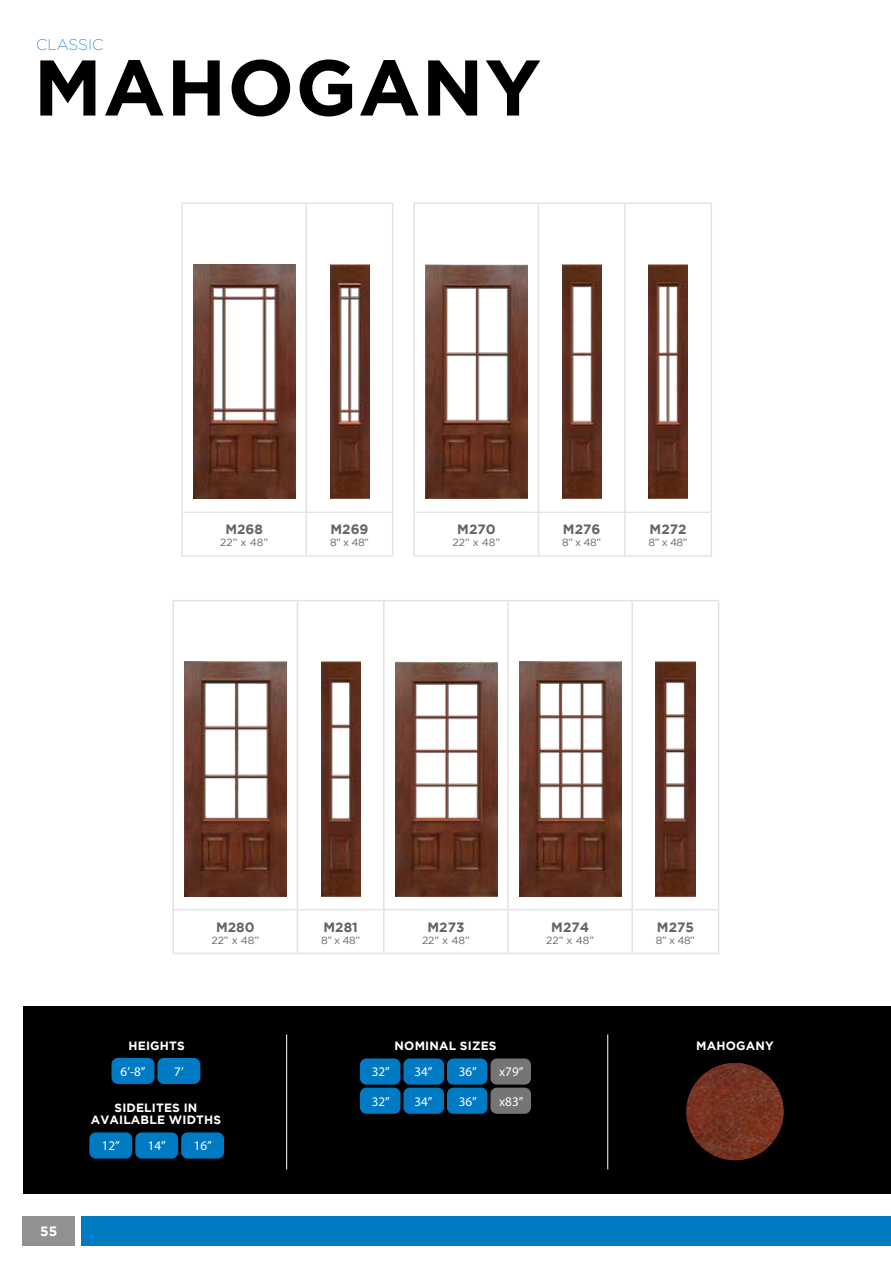
<style>
.page{position:relative;width:891px;height:1269px;background:#fff}
.page>*{position:absolute;margin:0;border:0;box-sizing:border-box;transform-origin:0 0}
.t1{font:700 78.75px "Gotham";letter-spacing:.015em;color:#000}
.t2{font:200 15.45px "Gotham";color:#007bc3}
.t3{font:700 13.5px "Gotham";color:#636466}
.t4{font:700 13.5px "Gotham";color:#fff}
.t5{font:13.05px "Myriad Pro";color:#fff}
.t6{font:700 12px/12px "Gotham";letter-spacing:.015em;color:#fff;text-align:center}
.t7{font:10.5px "Gotham";color:#636466}
</style>
<div class="page">
<div style="left:0;top:1006px;width:891px;height:199px;background:#000"></div>
<hr style="left:181px;top:204px;width:2px;height:308px;background:#e4e3e3">
<hr style="left:181px;top:202px;width:125px;height:2px;background:#e4e3e3">
<hr style="left:306px;top:204px;width:1px;height:308px;background:#e4e3e3">
<hr style="left:306px;top:202px;width:87px;height:2px;background:#e4e3e3">
<hr style="left:392px;top:204px;width:1px;height:308px;background:#e4e3e3">
<hr style="left:414px;top:204px;width:1px;height:308px;background:#e4e3e3">
<hr style="left:414px;top:202px;width:124px;height:2px;background:#e4e3e3">
<hr style="left:538px;top:204px;width:1px;height:308px;background:#e4e3e3">
<hr style="left:538px;top:202px;width:87px;height:2px;background:#e4e3e3">
<hr style="left:624px;top:204px;width:2px;height:308px;background:#e4e3e3">
<hr style="left:625px;top:202px;width:87px;height:2px;background:#e4e3e3">
<hr style="left:711px;top:204px;width:1px;height:308px;background:#e4e3e3">
<hr style="left:181px;top:512px;width:2px;height:43px;background:#e4e3e3">
<hr style="left:183px;top:512px;width:123px;height:1px;background:#e4e3e3">
<hr style="left:306px;top:513px;width:1px;height:42px;background:#e4e3e3">
<hr style="left:306px;top:512px;width:86px;height:1px;background:#e4e3e3">
<hr style="left:392px;top:512px;width:1px;height:43px;background:#e4e3e3">
<hr style="left:414px;top:512px;width:1px;height:43px;background:#e4e3e3">
<hr style="left:415px;top:512px;width:123px;height:1px;background:#e4e3e3">
<hr style="left:538px;top:513px;width:1px;height:42px;background:#e4e3e3">
<hr style="left:538px;top:512px;width:87px;height:1px;background:#e4e3e3">
<hr style="left:624px;top:513px;width:2px;height:42px;background:#e4e3e3">
<hr style="left:625px;top:512px;width:86px;height:1px;background:#e4e3e3">
<hr style="left:711px;top:512px;width:1px;height:43px;background:#e4e3e3">
<hr style="left:181px;top:555px;width:125px;height:2px;background:#e4e3e3">
<hr style="left:306px;top:555px;width:87px;height:2px;background:#e4e3e3">
<hr style="left:414px;top:555px;width:124px;height:2px;background:#e4e3e3">
<hr style="left:538px;top:555px;width:87px;height:2px;background:#e4e3e3">
<hr style="left:625px;top:555px;width:87px;height:2px;background:#e4e3e3">
<img style="left:193px;top:264px;width:102px;height:235px">
<img style="left:330px;top:264px;width:39px;height:235px">
<img style="left:425px;top:264px;width:103px;height:235px">
<img style="left:562px;top:264px;width:39px;height:235px">
<img style="left:649px;top:264px;width:39px;height:235px">
<hr style="left:172px;top:600px;width:125px;height:1px;background:#e4e3e3">
<hr style="left:384px;top:600px;width:124px;height:1px;background:#e4e3e3">
<hr style="left:508px;top:600px;width:124px;height:1px;background:#e4e3e3">
<hr style="left:172px;top:601px;width:2px;height:309px;background:#e4e3e3">
<hr style="left:507px;top:601px;width:2px;height:308px;background:#e4e3e3">
<hr style="left:297px;top:601px;width:1px;height:308px;background:#e4e3e3">
<hr style="left:631px;top:601px;width:2px;height:308px;background:#e4e3e3">
<hr style="left:297px;top:600px;width:87px;height:1px;background:#e4e3e3">
<hr style="left:632px;top:600px;width:87px;height:1px;background:#e4e3e3">
<hr style="left:383px;top:601px;width:2px;height:308px;background:#e4e3e3">
<hr style="left:718px;top:601px;width:1px;height:309px;background:#e4e3e3">
<hr style="left:174px;top:909px;width:123px;height:1px;background:#e4e3e3">
<hr style="left:384px;top:909px;width:124px;height:1px;background:#e4e3e3">
<hr style="left:508px;top:909px;width:124px;height:1px;background:#e4e3e3">
<hr style="left:172px;top:910px;width:2px;height:43px;background:#e4e3e3">
<hr style="left:507px;top:910px;width:2px;height:43px;background:#e4e3e3">
<hr style="left:172px;top:953px;width:125px;height:1px;background:#e4e3e3">
<hr style="left:384px;top:953px;width:124px;height:1px;background:#e4e3e3">
<hr style="left:508px;top:953px;width:124px;height:1px;background:#e4e3e3">
<hr style="left:297px;top:910px;width:1px;height:43px;background:#e4e3e3">
<hr style="left:631px;top:910px;width:2px;height:43px;background:#e4e3e3">
<hr style="left:297px;top:909px;width:87px;height:1px;background:#e4e3e3">
<hr style="left:632px;top:909px;width:86px;height:1px;background:#e4e3e3">
<hr style="left:383px;top:910px;width:2px;height:43px;background:#e4e3e3">
<hr style="left:718px;top:910px;width:1px;height:43px;background:#e4e3e3">
<hr style="left:297px;top:953px;width:87px;height:1px;background:#e4e3e3">
<hr style="left:632px;top:953px;width:87px;height:1px;background:#e4e3e3">
<img style="left:184px;top:662px;width:103px;height:234px">
<img style="left:321px;top:662px;width:39px;height:234px">
<img style="left:395px;top:662px;width:102px;height:234px">
<img style="left:519px;top:662px;width:102px;height:234px">
<img style="left:656px;top:662px;width:39px;height:234px">
<hr style="left:286px;top:1034px;width:1px;height:135px;background:#fff">
<hr style="left:607px;top:1034px;width:1px;height:135px;background:#fff">
<div style="left:360px;top:1059px;width:40px;height:26px;background:#007bc3;border-radius:6px"></div>
<div style="left:403px;top:1059px;width:41px;height:26px;background:#007bc3;border-radius:6px"></div>
<div style="left:447px;top:1059px;width:40px;height:26px;background:#007bc3;border-radius:6px"></div>
<div style="left:490px;top:1059px;width:41px;height:26px;background:#767474;border-radius:6px"></div>
<div style="left:360px;top:1088px;width:40px;height:26px;background:#007bc3;border-radius:6px"></div>
<div style="left:403px;top:1088px;width:41px;height:26px;background:#007bc3;border-radius:6px"></div>
<div style="left:447px;top:1088px;width:40px;height:26px;background:#007bc3;border-radius:6px"></div>
<div style="left:490px;top:1088px;width:41px;height:26px;background:#767474;border-radius:6px"></div>
<div style="left:112px;top:1058px;width:42px;height:26px;background:#007bc3;border-radius:6px"></div>
<div style="left:157px;top:1058px;width:43px;height:26px;background:#007bc3;border-radius:6px"></div>
<div style="left:89px;top:1132px;width:43px;height:27px;background:#007bc3;border-radius:6px"></div>
<div style="left:135px;top:1132px;width:43px;height:27px;background:#007bc3;border-radius:6px"></div>
<div style="left:181px;top:1132px;width:43px;height:27px;background:#007bc3;border-radius:6px"></div>
<img style="left:686px;top:1063px;width:98px;height:97px;border-radius:49px">
<div style="left:0;top:0;width:23px;height:1269px;background:#fff"></div>
<div style="left:0;top:1194px;width:891px;height:22px;background:#fff"></div>
<div style="left:23px;top:1216px;width:52px;height:30px;background:#929090"></div>
<div style="left:81px;top:1216px;width:810px;height:30px;background:#007bc3"></div>
<h2 class="t2" style="left:36px;top:35px;width:69px">CLASSIC</h2>
<h1 class="t1" style="left:34px;top:42px;width:509px">MAHOGANY</h1>
<p class="t3" style="left:225px;top:522px;width:39px">M268</p>
<p class="t7" style="left:220px;top:536px;width:49px">22” x 48”</p>
<p class="t3" style="left:330px;top:522px;width:40px">M269</p>
<p class="t7" style="left:330px;top:536px;width:40px">8” x 48”</p>
<p class="t3" style="left:457px;top:522px;width:40px">M270</p>
<p class="t7" style="left:452px;top:536px;width:49px">22” x 48”</p>
<p class="t3" style="left:563px;top:522px;width:39px">M276</p>
<p class="t7" style="left:562px;top:536px;width:40px">8” x 48”</p>
<p class="t3" style="left:650px;top:522px;width:38px">M272</p>
<p class="t7" style="left:649px;top:536px;width:40px">8” x 48”</p>
<p class="t3" style="left:216px;top:919px;width:40px">M280</p>
<p class="t7" style="left:211px;top:933px;width:49px">22” x 48”</p>
<p class="t4" style="left:40px;top:1223px;width:19px">55</p>
<p class="t6" style="left:129px;top:1040px;width:58px">HEIGHTS</p>
<p class="t5" style="left:121px;top:1063px;width:26px">6’-8”</p>
<p class="t5" style="left:174px;top:1063px;width:11px">7’</p>
<p class="t6" style="left:91px;top:1102px;width:132px">SIDELITES IN<br>AVAILABLE WIDTHS</p>
<p class="t5" style="left:102px;top:1138px;width:20px">12”</p>
<p class="t5" style="left:148px;top:1138px;width:20px">14”</p>
<p class="t5" style="left:194px;top:1138px;width:20px">16”</p>
<p class="t3" style="left:323px;top:919px;width:36px">M281</p>
<p class="t7" style="left:321px;top:933px;width:40px">8” x 48”</p>
<p class="t3" style="left:427px;top:919px;width:38px">M273</p>
<p class="t7" style="left:422px;top:933px;width:49px">22” x 48”</p>
<p class="t3" style="left:551px;top:919px;width:39px">M274</p>
<p class="t7" style="left:546px;top:933px;width:49px">22” x 48”</p>
<p class="t6" style="left:395px;top:1040px;width:103px">NOMINAL SIZES</p>
<p class="t5" style="left:372px;top:1064px;width:20px">32”</p>
<p class="t5" style="left:415px;top:1064px;width:20px">34”</p>
<p class="t5" style="left:459px;top:1064px;width:20px">36”</p>
<p class="t5" style="left:499px;top:1064px;width:26px">x79”</p>
<p class="t5" style="left:372px;top:1093px;width:20px">32”</p>
<p class="t5" style="left:415px;top:1093px;width:20px">34”</p>
<p class="t5" style="left:459px;top:1093px;width:20px">36”</p>
<p class="t5" style="left:499px;top:1093px;width:26px">x83”</p>
<p class="t3" style="left:657px;top:919px;width:39px">M275</p>
<p class="t7" style="left:656px;top:933px;width:40px">8” x 48”</p>
<p class="t6" style="left:696px;top:1040px;width:79px">MAHOGANY</p>
</div>
